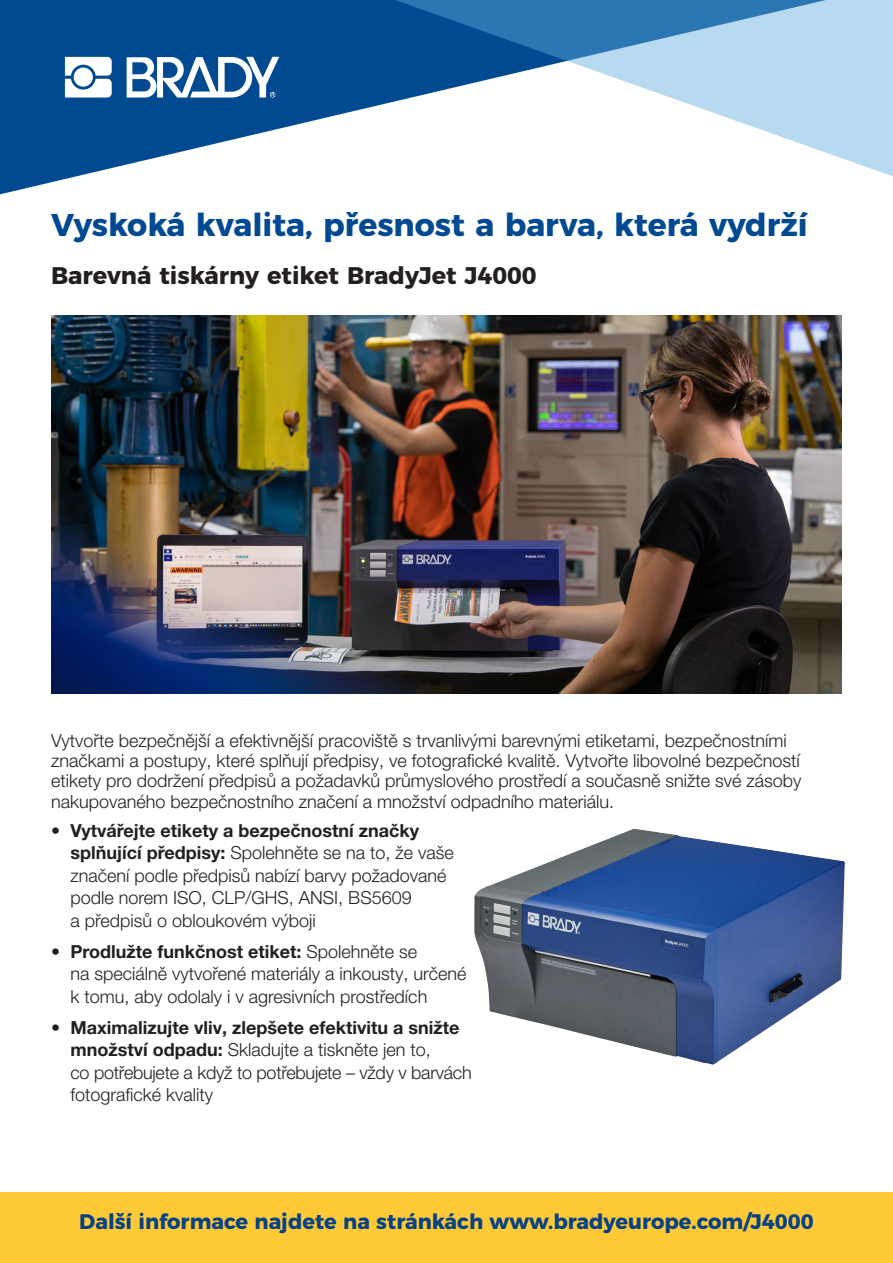
<style>
.page{position:relative;width:893px;height:1263px;background:#fff}
.page>*{position:absolute;margin:0;border:0;box-sizing:border-box;transform-origin:0 0}
.Subheader_Gray{font:700 31.5px "Montserrat";color:#014990}
.SubHeader{font:700 24px "Montserrat";color:#231f20}
.t1{font:700 21px "Montserrat";color:#054286}
.body_text{font:300 18px/22.5px "Helvetica Neue LT Pro";color:#231f20}
.s1{font-weight:700}
</style>
<div class="page">
<svg style="left:0;top:0;width:359px;height:195px;fill:#014990"></svg>
<svg style="left:359px;top:0;width:534px;height:177px"></svg>
<div style="left:0;top:1192px;width:893px;height:71px;background:#ffc938"></div>
<svg style="left:65px;top:57px;width:47px;height:41px"></svg>
<svg style="left:127px;top:57px;width:152px;height:41px"></svg>
<img style="left:51px;top:315px;width:791px;height:379px">
<img style="left:474px;top:829px;width:371px;height:235px">
<p class="Subheader_Gray" style="left:51px;top:199px;width:758px">Vyskoká kvalita, přesnost a barva, která vydrží</p>
<p class="SubHeader" style="left:51px;top:256px;width:487px">Barevná tiskárny etiket BradyJet J4000</p>
<p class="body_text" style="left:51px;top:730px;width:752px;line-height:20.2px">Vytvořte bezpečnější a efektivnější pracoviště s trvanlivými barevnými etiketami, bezpečnostními značkami a postupy, které splňují předpisy, ve fotografické kvalitě. Vytvořte libovolné bezpečností etikety pro dodržení předpisů a požadavků průmyslového prostředí a současně snižte své zásoby nakupovaného bezpečnostního značení a množství odpadního materiálu.</p>
<p class="body_text" style="left:71px;top:819px;width:385px;text-indent:-20px"><span class="s1">• Vytvářejte etikety a bezpečnostní značky splňující předpisy:</span> Spolehněte se na to, že vaše značení podle předpisů nabízí barvy požadované podle norem ISO, CLP/GHS, ANSI, BS5609<br>a předpisů o obloukovém výboji</p>
<p class="body_text" style="left:71px;top:940px;width:397px;text-indent:-20px"><span class="s1">• Prodlužte funkčnost etiket:</span> Spolehněte se<br>na speciálně vytvořené materiály a inkousty, určené k tomu, aby odolaly i v agresivních prostředích</p>
<p class="body_text" style="left:71px;top:1016px;width:403px;text-indent:-20px"><span class="s1">• Maximalizujte vliv, zlepšete efektivitu a snižte množství odpadu:</span> Skladujte a tiskněte jen to,<br>co potřebujete a když to potřebujete – vždy v barvách fotografické kvality</p>
<p class="t1" style="left:79px;top:1205px;width:736px">Další informace najdete na stránkách www.bradyeurope.com/J4000</p>
</div>
